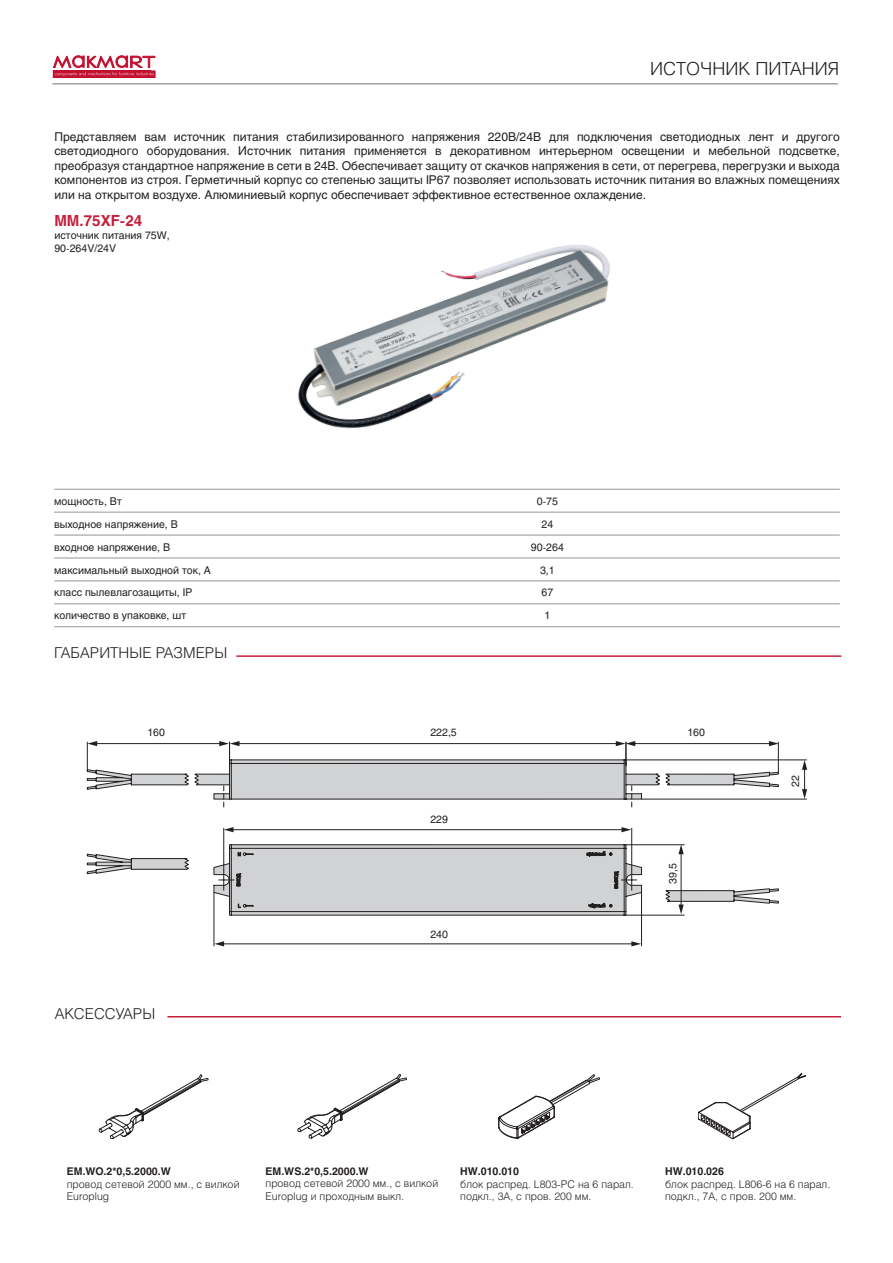
<style>
.page{position:relative;width:893px;height:1263px;background:#fff}
.page>*{position:absolute;margin:0;border:0;box-sizing:border-box;transform-origin:0 0}
.t1{font:300 18px "Helios";color:#231f20}
.t2{font:700 15.15px "Helios";color:#c51f3c}
.t3{font:300 15px "Helios";color:#231f20}
.t4{font:12px/14.4px "Helios";color:#231f20;text-align:justify}
.t5{font:300 10.65px/12.6px "Helios";color:#231f20}
.артикулы{font:10.65px/12.6px "Helios";color:#231f20}
.t6{font:700 10.65px "Helios";color:#231f20}
.t7{font:700 10.5px "Helios";color:#231f20}
.t8{font:10.5px "Helios";color:#231f20}
</style>
<div class="page">
<svg style="left:87px;top:760px;width:692px;height:156px"></svg>
<svg style="left:182px;top:773px;width:479px;height:118px"></svg>
<hr style="left:232px;top:829px;width:391px;height:1px;background:#231f20">
<svg style="left:224px;top:827px;width:10px;height:5px"></svg>
<svg style="left:621px;top:827px;width:10px;height:5px"></svg>
<hr style="left:631px;top:828px;width:1px;height:42px;background:#231f20">
<hr style="left:223px;top:828px;width:1px;height:42px;background:#231f20">
<hr style="left:222px;top:943px;width:411px;height:1px;background:#231f20">
<svg style="left:214px;top:941px;width:10px;height:5px"></svg>
<svg style="left:631px;top:941px;width:10px;height:5px"></svg>
<hr style="left:213px;top:892px;width:1px;height:54px;background:#231f20">
<hr style="left:641px;top:892px;width:1px;height:54px;background:#231f20">
<hr style="left:681px;top:852px;width:1px;height:54px;background:#231f20">
<svg style="left:678px;top:845px;width:6px;height:9px"></svg>
<svg style="left:666px;top:889px;width:112px;height:25px"></svg>
<hr style="left:624px;top:915px;width:60px;height:1px;background:#231f20">
<hr style="left:624px;top:844px;width:60px;height:1px;background:#231f20">
<hr style="left:95px;top:743px;width:126px;height:1px;background:#231f20">
<svg style="left:87px;top:741px;width:101px;height:48px"></svg>
<hr style="left:633px;top:743px;width:138px;height:1px;background:#231f20">
<svg style="left:769px;top:741px;width:10px;height:5px"></svg>
<svg style="left:195px;top:741px;width:464px;height:66px"></svg>
<hr style="left:778px;top:742px;width:1px;height:30px;background:#231f20">
<svg style="left:802px;top:760px;width:5px;height:39px"></svg>
<hr style="left:641px;top:799px;width:166px;height:1px;background:#231f20">
<hr style="left:624px;top:759px;width:183px;height:1px;background:#231f20">
<div style="left:53px;top:71px;width:102px;height:7px;border:1px solid #c3102f"></div>
<svg style="left:53px;top:56px;width:102px;height:20px"></svg>
<hr style="left:52px;top:83px;width:786px;height:2px;background:#9ba1a4">
<svg style="left:498px;top:1074px;width:102px;height:65px"></svg>
<svg style="left:99px;top:1074px;width:109px;height:65px"></svg>
<svg style="left:298px;top:1074px;width:109px;height:64px"></svg>
<img style="left:298px;top:245px;width:312px;height:184px">
<svg style="left:698px;top:1073px;width:108px;height:66px"></svg>
<hr style="left:236px;top:655px;width:605px;height:2px;background:#c51f3c">
<hr style="left:167px;top:1016px;width:674px;height:1px;background:#c51f3c">
<hr style="left:54px;top:512px;width:201px;height:1px;background:#9ba1a4">
<hr style="left:255px;top:512px;width:585px;height:1px;background:#9ba1a4">
<hr style="left:54px;top:534px;width:201px;height:2px;background:#9ba1a4">
<hr style="left:255px;top:534px;width:585px;height:2px;background:#9ba1a4">
<hr style="left:54px;top:557px;width:201px;height:1px;background:#9ba1a4">
<hr style="left:255px;top:557px;width:585px;height:1px;background:#9ba1a4">
<hr style="left:54px;top:580px;width:201px;height:1px;background:#9ba1a4">
<hr style="left:255px;top:580px;width:585px;height:1px;background:#9ba1a4">
<hr style="left:54px;top:603px;width:201px;height:1px;background:#9ba1a4">
<hr style="left:255px;top:603px;width:585px;height:1px;background:#9ba1a4">
<hr style="left:54px;top:626px;width:201px;height:1px;background:#9ba1a4">
<hr style="left:255px;top:626px;width:585px;height:1px;background:#9ba1a4">
<hr style="left:54px;top:489px;width:201px;height:1px;background:#9ba1a4">
<hr style="left:255px;top:489px;width:585px;height:1px;background:#9ba1a4">
<p class="t1" style="left:650px;top:58px;width:191px">ИСТОЧНИК ПИТАНИЯ</p>
<p class="t4" style="left:54px;top:130px;width:787px">Представляем вам источник питания стабилизированного напряжения 220В/24В для подключения светодиодных лент и другого светодиодного оборудования. Источник питания применяется в декоративном интерьерном освещении и мебельной подсветке, преобразуя стандартное напряжение в сети в 24В. Обеспечивает защиту от скачков напряжения в сети, от перегрева, перегрузки и выхода компонентов из строя. Герметичный корпус со степенью защиты IP67 позволяет использовать источник питания во влажных помещениях или на открытом воздухе. Алюминиевый корпус обеспечивает эффективное естественное охлаждение.</p>
<p class="t2" style="left:54px;top:211px;width:89px">MM.75XF-24</p>
<p class="артикулы" style="left:54px;top:229px;width:117px">источник питания 75W,<br>90-264V/24V</p>
<p class="артикулы" style="left:54px;top:495px;width:69px">мощность, Вт</p>
<p class="артикулы" style="left:537px;top:495px;width:23px">0-75</p>
<p class="артикулы" style="left:54px;top:517px;width:125px">выходное напряжение, В</p>
<p class="артикулы" style="left:541px;top:517px;width:13px">24</p>
<p class="артикулы" style="left:54px;top:540px;width:117px">входное напряжение, В</p>
<p class="артикулы" style="left:531px;top:540px;width:35px">90-264</p>
<p class="артикулы" style="left:54px;top:563px;width:158px">максимальный выходной ток, А</p>
<p class="артикулы" style="left:540px;top:563px;width:16px">3,1</p>
<p class="артикулы" style="left:54px;top:586px;width:140px">класс пылевлагозащиты, IP</p>
<p class="артикулы" style="left:541px;top:586px;width:13px">67</p>
<p class="артикулы" style="left:54px;top:609px;width:133px">количество в упаковке, шт</p>
<p class="артикулы" style="left:544px;top:609px;width:7px">1</p>
<p class="t3" style="left:54px;top:644px;width:175px">ГАБАРИТНЫЕ РАЗМЕРЫ</p>
<p class="t8" style="left:147px;top:726px;width:19px">160</p>
<p class="t8" style="left:687px;top:726px;width:19px">160</p>
<p class="t8" style="left:430px;top:726px;width:28px">222,5</p>
<p class="t3" style="left:55px;top:1004px;width:102px">АКСЕССУАРЫ</p>
<p class="t8" style="left:430px;top:813px;width:19px">229</p>
<p class="t8" style="left:430px;top:928px;width:19px">240</p>
<p class="t8" style="left:667px;top:884px;width:22px;rotate:-90deg">39,5</p>
<p class="t8" style="left:789px;top:787px;width:13px;rotate:-90deg">22</p>
<p class="t7" style="left:67px;top:1165px;width:105px">EM.WO.2*0,5.2000.W</p>
<p class="t5" style="left:67px;top:1177px;width:174px">провод сетевой 2000 мм., с вилкой<br>Europlug</p>
<p class="t7" style="left:266px;top:1165px;width:105px">EM.WS.2*0,5.2000.W</p>
<p class="t5" style="left:266px;top:1177px;width:174px">провод сетевой 2000 мм., с вилкой</p>
<p class="t5" style="left:266px;top:1190px;width:140px">Europlug и проходным выкл.</p>
<p class="t6" style="left:460px;top:1165px;width:60px">HW.010.010</p>
<p class="t5" style="left:460px;top:1177px;width:175px">блок распред. L803-PC на 6 парал.</p>
<p class="t5" style="left:460px;top:1190px;width:133px">подкл., 3А, с пров. 200 мм.</p>
<p class="t6" style="left:665px;top:1165px;width:60px">HW.010.026</p>
<p class="t5" style="left:665px;top:1177px;width:167px">блок распред. L806-6 на 6 парал. подкл., 7А, с пров. 200 мм.</p>
</div>
